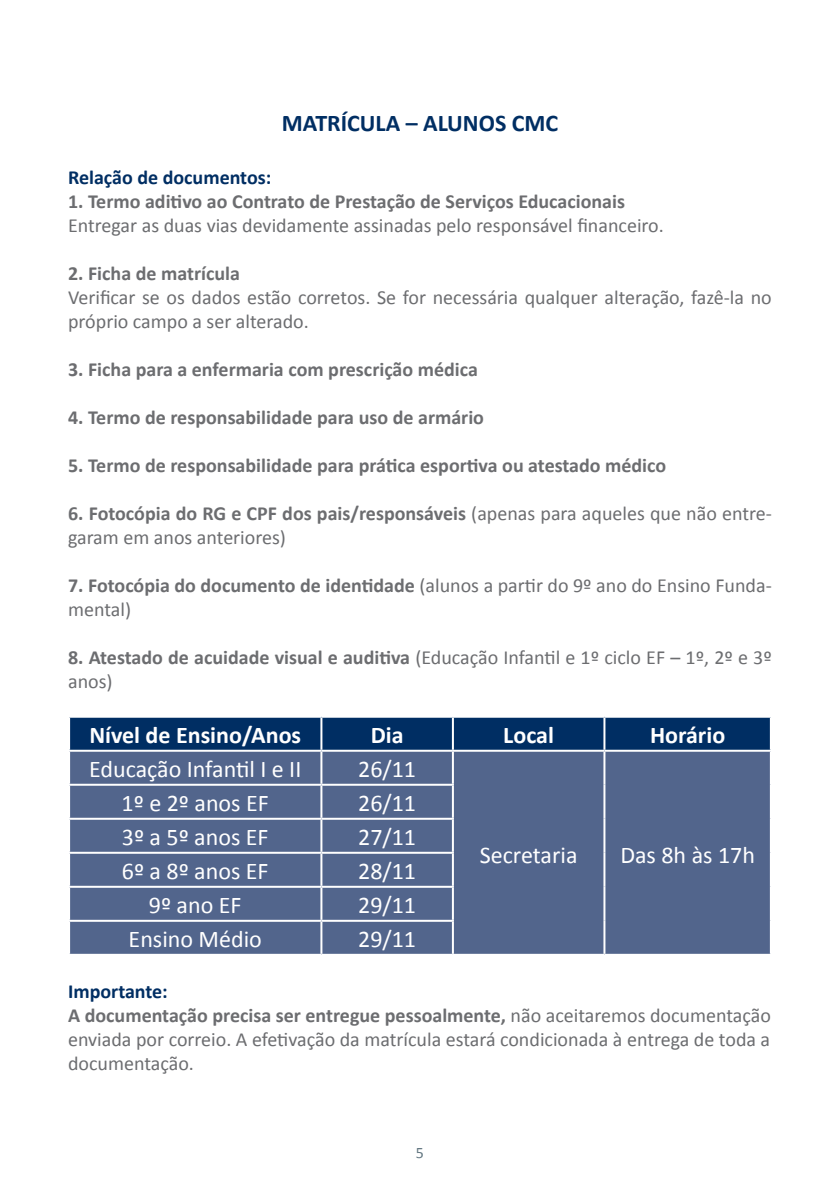
<style>
.page{position:relative;width:840px;height:1191px;background:#fff}
.page>*{position:absolute;margin:0;border:0;box-sizing:border-box;transform-origin:0 0}
.t1{font:24px "Calibri";color:#fff}
.t2{font:700 24px "Calibri";color:#fff}
.t3{font:700 24px "Calibri";color:#002e63}
.t4{font:20px/24px "Calibri";color:#6c6d70}
.t5{font:700 20px "Calibri";color:#6c6d70}
.t6{font:700 20px "Calibri";color:#002e63}
.t7{font:16px "Calibri";color:#647882}
.s1{font-weight:700}
</style>
<div class="page">
<div style="left:70px;top:717px;width:699px;height:32px;background:#002e63"></div>
<div style="left:70px;top:751px;width:699px;height:202px;background:#52658c"></div>
<hr style="left:320px;top:717px;width:2px;height:32px;background:#fff">
<hr style="left:451px;top:717px;width:2px;height:32px;background:#fff">
<hr style="left:603px;top:717px;width:2px;height:32px;background:#fff">
<hr style="left:320px;top:751px;width:2px;height:32px;background:#fff">
<hr style="left:451px;top:751px;width:2px;height:32px;background:#fff">
<hr style="left:603px;top:751px;width:2px;height:33px;background:#fff">
<hr style="left:603px;top:784px;width:2px;height:34px;background:#fff">
<hr style="left:603px;top:818px;width:2px;height:34px;background:#fff">
<hr style="left:603px;top:852px;width:2px;height:34px;background:#fff">
<hr style="left:603px;top:886px;width:2px;height:34px;background:#fff">
<hr style="left:603px;top:920px;width:2px;height:33px;background:#fff">
<hr style="left:68px;top:783px;width:253px;height:2px;background:#fff">
<hr style="left:321px;top:783px;width:132px;height:2px;background:#fff">
<hr style="left:320px;top:785px;width:2px;height:32px;background:#fff">
<hr style="left:451px;top:785px;width:2px;height:32px;background:#fff">
<hr style="left:68px;top:817px;width:253px;height:2px;background:#fff">
<hr style="left:321px;top:817px;width:132px;height:2px;background:#fff">
<hr style="left:320px;top:819px;width:2px;height:32px;background:#fff">
<hr style="left:451px;top:819px;width:2px;height:32px;background:#fff">
<hr style="left:68px;top:851px;width:253px;height:2px;background:#fff">
<hr style="left:321px;top:851px;width:132px;height:2px;background:#fff">
<hr style="left:320px;top:853px;width:2px;height:32px;background:#fff">
<hr style="left:451px;top:853px;width:2px;height:32px;background:#fff">
<hr style="left:68px;top:885px;width:253px;height:2px;background:#fff">
<hr style="left:321px;top:885px;width:132px;height:2px;background:#fff">
<hr style="left:320px;top:887px;width:2px;height:32px;background:#fff">
<hr style="left:451px;top:887px;width:2px;height:32px;background:#fff">
<hr style="left:68px;top:919px;width:253px;height:2px;background:#fff">
<hr style="left:321px;top:919px;width:132px;height:2px;background:#fff">
<hr style="left:320px;top:921px;width:2px;height:32px;background:#fff">
<hr style="left:451px;top:921px;width:2px;height:32px;background:#fff">
<p class="t3" style="left:281px;top:108px;width:278px">MATRÍCULA – ALUNOS CMC</p>
<p class="t6" style="left:68px;top:165px;width:205px">Relação de documentos:</p>
<p class="t5" style="left:68px;top:189px;width:558px">1. Termo aditivo ao Contrato de Prestação de Serviços Educacionais</p>
<p class="t4" style="left:68px;top:214px;width:597px">Entregar as duas vias devidamente assinadas pelo responsável financeiro.</p>
<p class="t5" style="left:68px;top:261px;width:173px">2. Ficha de matrícula</p>
<p class="t4" style="left:68px;top:286px;width:704px">Verificar se os dados estão corretos. Se for necessária qualquer alteração, fazê-la no próprio campo a ser alterado.</p>
<p class="t5" style="left:68px;top:357px;width:411px">3. Ficha para a enfermaria com prescrição médica</p>
<p class="t5" style="left:68px;top:405px;width:417px">4. Termo de responsabilidade para uso de armário</p>
<p class="t5" style="left:68px;top:453px;width:599px">5. Termo de responsabilidade para prática esportiva ou atestado médico</p>
<p class="t4" style="left:68px;top:502px;width:704px"><span class="s1">6. Fotocópia do RG e CPF dos pais/responsáveis</span> (apenas para aqueles que não entre&shy;garam em anos anteriores)</p>
<p class="t4" style="left:68px;top:574px;width:704px"><span class="s1">7. Fotocópia do documento de identidade</span> (alunos a partir do 9º ano do Ensino Funda&shy;mental)</p>
<p class="t4" style="left:68px;top:646px;width:704px"><span class="s1">8. Atestado de acuidade visual e auditiva</span> (Educação Infantil e 1º ciclo EF – 1º, 2º e 3º anos)</p>
<p class="t2" style="left:89px;top:719px;width:213px">Nível de Ensino/Anos</p>
<p class="t2" style="left:370px;top:719px;width:34px">Dia</p>
<p class="t2" style="left:503px;top:719px;width:52px">Local</p>
<p class="t2" style="left:649px;top:719px;width:77px">Horário</p>
<p class="t1" style="left:89px;top:753px;width:214px">Educação Infantil I e II</p>
<p class="t1" style="left:358px;top:753px;width:59px">26/11</p>
<p class="t1" style="left:121px;top:787px;width:149px">1º e 2º anos EF</p>
<p class="t1" style="left:358px;top:787px;width:59px">26/11</p>
<p class="t1" style="left:122px;top:821px;width:148px">3º a 5º anos EF</p>
<p class="t1" style="left:358px;top:821px;width:59px">27/11</p>
<p class="t1" style="left:122px;top:855px;width:148px">6º a 8º anos EF</p>
<p class="t1" style="left:358px;top:855px;width:59px">28/11</p>
<p class="t1" style="left:149px;top:889px;width:94px">9º ano EF</p>
<p class="t1" style="left:358px;top:889px;width:59px">29/11</p>
<p class="t1" style="left:128px;top:923px;width:135px">Ensino Médio</p>
<p class="t1" style="left:358px;top:923px;width:59px">29/11</p>
<p class="t6" style="left:68px;top:979px;width:101px">Importante:</p>
<p class="t4" style="left:68px;top:1003px;width:704px;text-align:justify"><span class="s1">A documentação precisa ser entregue pessoalmente,</span> não aceitaremos documentação enviada por correio. A efetivação da matrícula estará condicionada à entrega de toda a documentação.</p>
<p class="t1" style="left:479px;top:840px;width:99px">Secretaria</p>
<p class="t1" style="left:620px;top:840px;width:136px">Das 8h às 17h</p>
<p class="t7" style="left:415px;top:1142px;width:10px">5</p>
</div>
